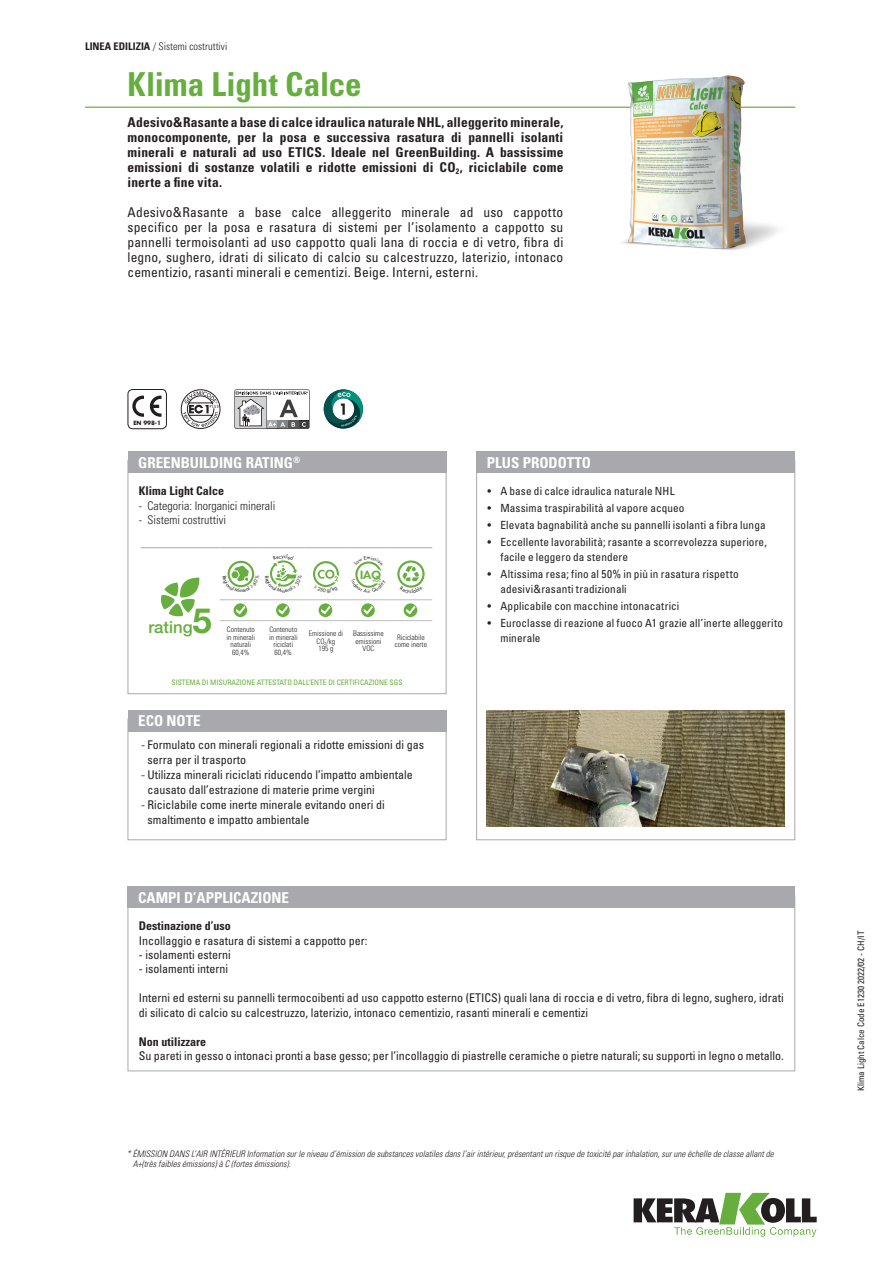
<style>
.page{position:relative;width:893px;height:1263px;background:#fff}
.page>*{position:absolute;margin:0;border:0;box-sizing:border-box;transform-origin:0 0}
.notag_nome_prodotto{font:700 condensed 33px "Univers LT Std";letter-spacing:-.005em;color:#66ae3d}
.t1{font:500 16.65px "Helvetica Neue LT Std";color:#66ae3d}
.titolo_box{font:700 condensed 15px "Univers LT Std";color:#fff}
.descr_prod_2{font:condensed 13.5px/15px "Univers LT Std";letter-spacing:.015em;color:#231f20;text-align:justify}
.descr_prod_1{font:700 condensed 13.5px/15px "Univers LT Std";letter-spacing:.015em;color:#231f20;text-align:justify}
.testo_box{font:condensed 12px/15px "Univers LT Std";color:#231f20}
.t2{font:300 condensed 12px "Univers LT Std";color:#231f20}
.testo_box_bold{font:700 condensed 12px "Univers LT Std";color:#231f20}
.notag_NOME_PROD_GB{font:700 condensed 12px "Univers LT Std";color:#231f20}
.t3{font:condensed 11.25px/15px "Univers LT Std";letter-spacing:.01em;color:#231f20}
.t4{font:800 10.95px "Futura Std";color:#66ae3d;scale:1.11 1}
.titoli_sezioni{font:300 condensed 10.5px "Univers LT Std";color:#231f20}
.notag_testo_VOC{font:italic 300 condensed 9px/10.8px "Univers LT Std";color:#231f20}
.notag_eco_codice_sc{font:condensed 9px "Univers LT Std";color:#231f20}
.GBR_-_contenuto_rati{font:300 condensed 7.5px/7.5px "Univers LT Std";color:#231f20;text-align:center}
.GBR_-_attestato_sgs{font:condensed 7.5px "Univers LT Std";color:#66ae3d}
.t5{font:700 5.7px "Futura Std";color:#231f20}
.t6{font:800 3.75px "Futura Std";color:#66ae3d;scale:1.11 1}
.s1{font-weight:700}
.s2{font-weight:700;font-size:34.8px}
.s3{font-size:11.1px}
.s4{font-weight:300;font-stretch:normal}
</style>
<div class="page">
<svg style="left:634px;top:1193px;width:183px;height:44px"></svg>
<hr style="left:85px;top:107px;width:710px;height:1px;background:#66ae3d">
<div style="left:476px;top:452px;width:319px;height:21px;background:#a8a9ad"></div>
<div style="left:128px;top:719px;width:318px;height:121px;border:1px solid #a8a9ad"></div>
<div style="left:128px;top:710px;width:318px;height:21px;background:#a8a9ad"></div>
<div style="left:128px;top:887px;width:667px;height:21px;background:#a8a9ad"></div>
<div style="left:128px;top:460px;width:318px;height:234px;border:1px solid #a8a9ad"></div>
<div style="left:128px;top:452px;width:318px;height:21px;background:#a8a9ad"></div>
<img style="left:593px;top:75px;width:201px;height:175px">
<img style="left:487px;top:710px;width:297px;height:116px">
<hr style="left:220px;top:599px;width:42px;height:1px;background:#bcbdc0">
<hr style="left:262px;top:599px;width:43px;height:1px;background:#bcbdc0">
<hr style="left:305px;top:599px;width:42px;height:1px;background:#bcbdc0">
<hr style="left:347px;top:599px;width:43px;height:1px;background:#bcbdc0">
<hr style="left:390px;top:599px;width:42px;height:1px;background:#bcbdc0">
<hr style="left:220px;top:620px;width:42px;height:1px;background:#bcbdc0">
<hr style="left:262px;top:620px;width:43px;height:1px;background:#bcbdc0">
<hr style="left:305px;top:620px;width:42px;height:1px;background:#bcbdc0">
<hr style="left:347px;top:620px;width:43px;height:1px;background:#bcbdc0">
<hr style="left:390px;top:620px;width:42px;height:1px;background:#bcbdc0">
<hr style="left:141px;top:547px;width:79px;height:1px;background:#a8a9ad">
<hr style="left:220px;top:547px;width:42px;height:1px;background:#a8a9ad">
<hr style="left:262px;top:547px;width:43px;height:1px;background:#a8a9ad">
<hr style="left:305px;top:547px;width:42px;height:1px;background:#a8a9ad">
<hr style="left:347px;top:547px;width:43px;height:1px;background:#a8a9ad">
<hr style="left:390px;top:547px;width:42px;height:1px;background:#a8a9ad">
<svg style="left:161px;top:578px;width:38px;height:39px"></svg>
<div style="left:228px;top:561px;width:26px;height:26px;border:2px solid #66ae3d;border-radius:50%"></div>
<div style="left:313px;top:561px;width:26px;height:26px;border:2px solid #66ae3d;border-radius:50%"></div>
<div style="left:397px;top:560px;width:28px;height:28px;border:2px solid #66ae3d;border-radius:50%"></div>
<svg style="left:234px;top:603px;width:13px;height:14px"></svg>
<svg style="left:236px;top:606px;width:9px;height:8px"></svg>
<svg style="left:276px;top:603px;width:14px;height:14px"></svg>
<svg style="left:279px;top:606px;width:9px;height:8px"></svg>
<svg style="left:319px;top:603px;width:13px;height:14px"></svg>
<svg style="left:321px;top:606px;width:9px;height:8px"></svg>
<svg style="left:361px;top:603px;width:14px;height:14px"></svg>
<svg style="left:364px;top:606px;width:9px;height:8px"></svg>
<svg style="left:404px;top:603px;width:13px;height:14px"></svg>
<svg style="left:406px;top:606px;width:9px;height:8px"></svg>
<svg style="left:234px;top:389px;width:76px;height:40px"></svg>
<svg style="left:235px;top:390px;width:74px;height:38px"></svg>
<svg style="left:181px;top:389px;width:39px;height:40px"></svg>
<div style="left:128px;top:389px;width:39px;height:40px;border:1px solid #231f20;border-radius:5px"></div>
<svg style="left:132px;top:396px;width:12px;height:21px"></svg>
<svg style="left:150px;top:396px;width:11px;height:21px"></svg>
<svg style="left:324px;top:389px;width:39px;height:40px"></svg>
<svg style="left:227px;top:565px;width:28px;height:23px"></svg>
<svg style="left:270px;top:560px;width:28px;height:28px"></svg>
<svg style="left:314px;top:570px;width:25px;height:17px"></svg>
<svg style="left:355px;top:561px;width:27px;height:27px"></svg>
<svg style="left:400px;top:566px;width:22px;height:22px"></svg>
<p class="titoli_sezioni" style="left:85px;top:40px;width:144px"><span class="s1">LINEA EDILIZIA</span> / Sistemi costruttivi</p>
<p class="notag_nome_prodotto" style="left:128px;top:64px;width:236px">Klima Light Calce</p>
<p class="descr_prod_1" style="left:128px;top:114px;width:437px">Adesivo&amp;Rasante a base di calce idraulica naturale NHL, alleggerito minerale, monocomponente, per la posa e successiva rasatura di pannelli isolanti minerali e naturali ad uso ETICS. Ideale nel GreenBuilding. A bassissime emissioni di sostanze volatili e ridotte emissioni di CO<sub>2</sub>, riciclabile come inerte a fine vita.</p>
<p class="descr_prod_2" style="left:128px;top:204px;width:437px">Adesivo&amp;Rasante a base calce alleggerito minerale ad uso cappotto specifico per la posa e rasatura di sistemi per l’isolamento a cappotto su pannelli termoisolanti ad uso cappotto quali lana di roccia e di vetro, fibra di legno, sughero, idrati di silicato di calcio su calcestruzzo, laterizio, intonaco cementizio, rasanti minerali e cementizi. Beige. Interni, esterni.</p>
<p class="t5" style="left:133px;top:420px;width:29px">EN 998-1</p>
<p class="titolo_box" style="left:138px;top:453px;width:164px">GREENBUILDING RATING<sup>®</sup></p>
<p class="notag_NOME_PROD_GB" style="left:139px;top:483px;width:87px">Klima Light Calce</p>
<p class="t2" style="left:139px;top:498px;width:138px">- Categoria: Inorganici minerali</p>
<p class="t2" style="left:139px;top:512px;width:89px">- Sistemi costruttivi</p>
<p class="t1" style="left:148px;top:617px;width:65px">rating<span class="s2">5</span></p>
<p class="t4" style="left:360px;top:568px;width:20px"><span class="s3">I</span>AQ</p>
<p class="t6" style="left:372px;top:579px;width:9px">VOC</p>
<p class="GBR_-_contenuto_rati" style="left:226px;top:626px;width:30px">Contenuto in minerali naturali</p>
<p class="GBR_-_contenuto_rati" style="left:232px;top:648px;width:19px">60,4%</p>
<p class="GBR_-_contenuto_rati" style="left:269px;top:626px;width:30px">Contenuto in minerali riciclati</p>
<p class="GBR_-_contenuto_rati" style="left:275px;top:648px;width:19px">60,4%</p>
<p class="GBR_-_contenuto_rati" style="left:309px;top:630px;width:36px">Emissione di<br>CO<sub>2</sub>/kg</p>
<p class="GBR_-_contenuto_rati" style="left:318px;top:645px;width:16px">195 g</p>
<p class="GBR_-_contenuto_rati" style="left:353px;top:630px;width:32px">Bassissime emissioni<br>VOC</p>
<p class="GBR_-_contenuto_rati" style="left:395px;top:633px;width:34px;text-align:left">Riciclabile come inerte</p>
<p class="GBR_-_attestato_sgs" style="left:172px;top:678px;width:233px">SISTEMA DI MISURAZIONE ATTESTATO DALL’ENTE DI CERTIFICAZIONE SGS</p>
<p class="titolo_box" style="left:138px;top:712px;width:64px">ECO NOTE</p>
<p class="testo_box" style="left:147px;top:737px;width:278px;text-indent:-6px"><span class="s4">-</span> Formulato con minerali regionali a ridotte emissioni di gas serra per il trasporto</p>
<p class="testo_box" style="left:147px;top:767px;width:267px;text-indent:-6px"><span class="s4">-</span> Utilizza minerali riciclati riducendo l’impatto ambientale causato dall’estrazione di materie prime vergini</p>
<p class="testo_box" style="left:147px;top:797px;width:239px;text-indent:-6px"><span class="s4">-</span> Riciclabile come inerte minerale evitando oneri di smaltimento e impatto ambientale</p>
<p class="titolo_box" style="left:138px;top:888px;width:152px">CAMPI D’APPLICAZIONE</p>
<p class="titolo_box" style="left:487px;top:453px;width:106px">PLUS PRODOTTO</p>
<p class="t3" style="left:488px;top:483px;width:189px">• A base di calce idraulica naturale NHL</p>
<p class="t3" style="left:488px;top:500px;width:198px">• Massima traspirabilità al vapore acqueo</p>
<p class="t3" style="left:488px;top:517px;width:279px">• Elevata bagnabilità anche su pannelli isolanti a fibra lunga</p>
<p class="t3" style="left:500px;top:534px;width:268px;text-indent:-13px">• Eccellente lavorabilità; rasante a scorrevolezza superiore, facile e leggero da stendere</p>
<p class="t3" style="left:500px;top:566px;width:240px;text-indent:-13px">• Altissima resa; fino al 50% in più in rasatura rispetto adesivi&amp;rasanti tradizionali</p>
<p class="t3" style="left:488px;top:599px;width:193px">• Applicabile con macchine intonacatrici</p>
<p class="t3" style="left:500px;top:616px;width:284px;text-indent:-13px">• Euroclasse di reazione al fuoco A1 grazie all’inerte alleggerito minerale</p>
<p class="testo_box_bold" style="left:139px;top:919px;width:93px">Destinazione d’uso</p>
<p class="testo_box" style="left:139px;top:933px;width:230px">Incollaggio e rasatura di sistemi a cappotto per:</p>
<p class="testo_box" style="left:139px;top:947px;width:93px">- isolamenti esterni</p>
<p class="testo_box" style="left:139px;top:961px;width:91px">- isolamenti interni</p>
<p class="testo_box" style="left:139px;top:991px;width:646px;line-height:14.4px">Interni ed esterni su pannelli termocoibenti ad uso cappotto esterno (ETICS) quali lana di roccia e di vetro, fibra di legno, sughero, idrati di silicato di calcio su calcestruzzo, laterizio, intonaco cementizio, rasanti minerali e cementizi</p>
<p class="testo_box_bold" style="left:139px;top:1034px;width:69px">Non utilizzare</p>
<p class="testo_box" style="left:139px;top:1048px;width:646px">Su pareti in gesso o intonaci pronti a base gesso; per l’incollaggio di piastrelle ceramiche o pietre naturali; su supporti in legno o metallo.</p>
<p class="notag_testo_VOC" style="left:133px;top:1148px;width:643px;text-indent:-6px">* ÉMISSION DANS L’AIR INTÉRIEUR Information sur le niveau d’émission de substances volatiles dans l’air intérieur, présentant un risque de toxicité par inhalation, sur une échelle de classe allant de<br>A+(très faibles émissions) à C (fortes émissions).</p>
<p class="notag_eco_codice_sc" style="left:855px;top:1091px;width:162px;rotate:-90deg">Klima Light Calce Code E1230 2022/02 - CH/IT</p>
</div>
